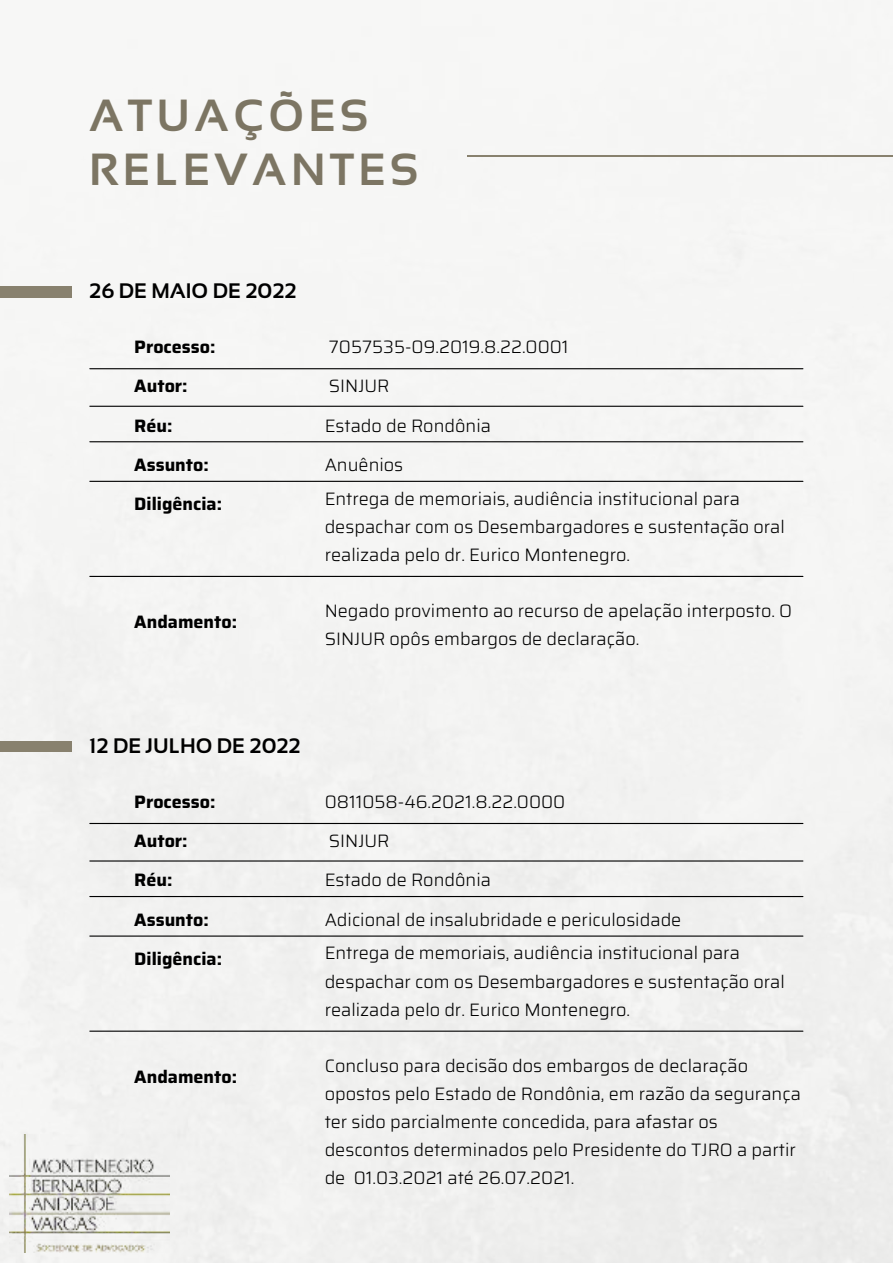
<style>
.page{position:relative;width:893px;height:1264px;background:#fff}
.page>*{position:absolute;margin:0;border:0;box-sizing:border-box;transform-origin:0 0}
.t1{font:700 45px/54px "Sansation";letter-spacing:.1em;color:#7c7563}
.t2{font:700 21px "Sansation";color:#000}
.t3{font:300 18px/28px "Saira";color:#000}
.t4{font:700 18px/39.3px "Saira";color:#000}
</style>
<div class="page">
<div style="left:0;top:0;width:892px;height:1262px;background:#f4f4f3"></div>
<hr style="left:467px;top:155px;width:425px;height:1px;background:#88816e">
<img style="left:9px;top:1134px;width:160px;height:118px">
<hr style="left:90px;top:368px;width:712px;height:1px;background:#000">
<hr style="left:90px;top:405px;width:712px;height:2px;background:#000">
<hr style="left:90px;top:576px;width:712px;height:1px;background:#000">
<div style="left:0;top:287px;width:72px;height:10px;background:#88816e"></div>
<hr style="left:90px;top:441px;width:712px;height:1px;background:#000">
<div style="left:0;top:741px;width:72px;height:10px;background:#88816e"></div>
<hr style="left:90px;top:481px;width:712px;height:1px;background:#000">
<hr style="left:90px;top:823px;width:712px;height:1px;background:#000">
<hr style="left:90px;top:860px;width:712px;height:1px;background:#000">
<hr style="left:90px;top:1030px;width:712px;height:1px;background:#000">
<hr style="left:90px;top:896px;width:712px;height:1px;background:#000">
<hr style="left:90px;top:935px;width:712px;height:1px;background:#000">
<h1 class="t1" style="left:89px;top:88px;width:330px">ATUAÇÕES<br>RELEVANTES</h1>
<p class="t2" style="left:89px;top:279px;width:209px">26 DE MAIO DE 2022</p>
<p class="t4" style="left:134px;top:327px;width:89px">Processo:<br>Autor:<br>Réu:<br>Assunto:<br>Diligência:</p>
<p class="t4" style="left:134px;top:602px;width:104px">Andamento:</p>
<p class="t3" style="left:324px;top:326px;width:245px;line-height:39.3px">7057535-09.2019.8.22.0001<br>SINJUR<br>Estado de Rondônia<br>Anuênios</p>
<p class="t3" style="left:324px;top:484px;width:462px">Entrega de memoriais, audiência institucional para despachar com os Desembargadores e sustentação oral realizada pelo dr. Eurico Montenegro.</p>
<p class="t3" style="left:324px;top:596px;width:469px">Negado provimento ao recurso de apelação interposto. O<br>SINJUR opôs embargos de declaração.</p>
<p class="t2" style="left:89px;top:733px;width:213px">12 DE JULHO DE 2022</p>
<p class="t4" style="left:134px;top:781px;width:89px">Processo:<br>Autor:<br>Réu:<br>Assunto:<br>Diligência:</p>
<p class="t4" style="left:134px;top:1057px;width:104px">Andamento:</p>
<p class="t3" style="left:324px;top:781px;width:358px;line-height:39.3px">0811058-46.2021.8.22.0000<br>SINJUR<br>Estado de Rondônia<br>Adicional de insalubridade e periculosidade</p>
<p class="t3" style="left:324px;top:938px;width:462px">Entrega de memoriais, audiência institucional para despachar com os Desembargadores e sustentação oral realizada pelo dr. Eurico Montenegro.</p>
<p class="t3" style="left:324px;top:1051px;width:478px">Concluso para decisão dos embargos de declaração opostos pelo Estado de Rondônia, em razão da segurança ter sido parcialmente concedida, para afastar os descontos determinados pelo Presidente do TJRO a partir de 01.03.2021 até 26.07.2021.</p>
</div>
